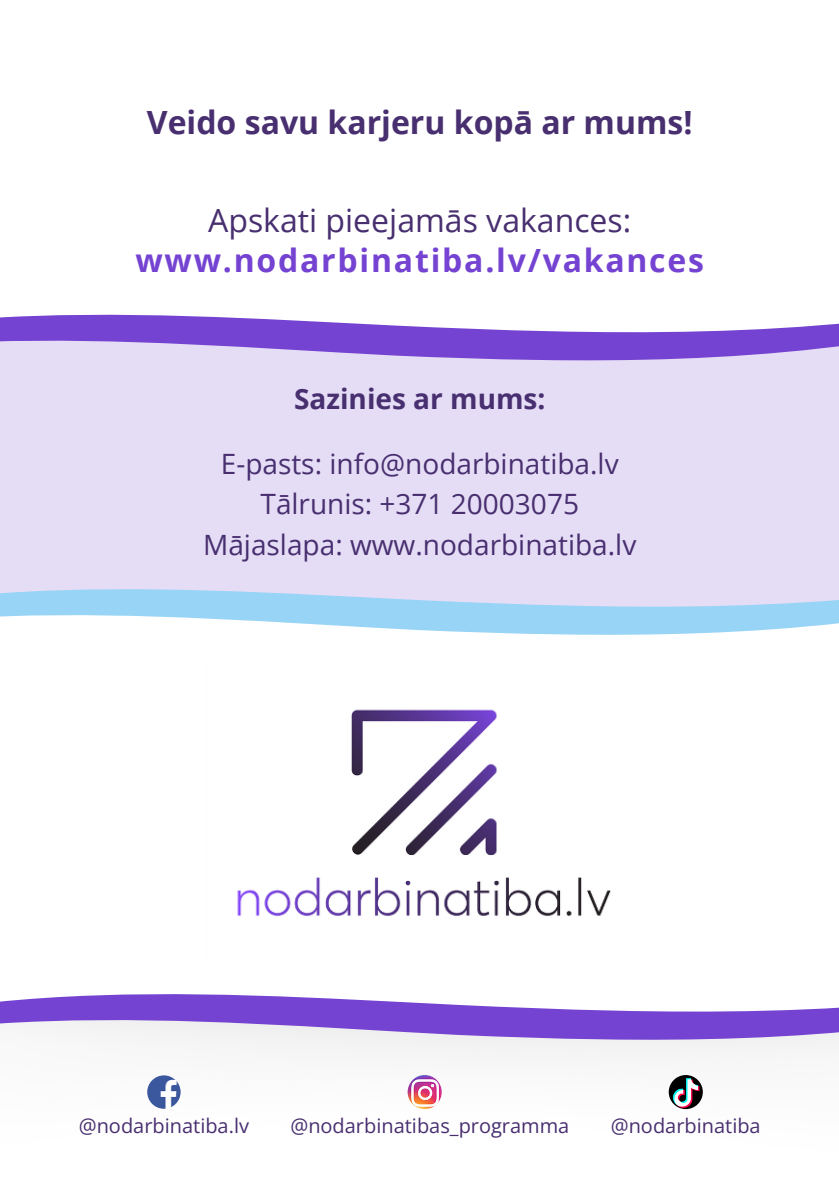
<style>
.page{position:relative;width:839px;height:1191px;background:#fff}
.page>*{position:absolute;margin:0;border:0;box-sizing:border-box;transform-origin:0 0}
.t1{font:700 32px "Open Sans";letter-spacing:.055em;color:#7543d2}
.t2{font:700 32px "Open Sans";color:#482f70}
.t3{font:32px "Open Sans";color:#482f70}
.t4{font:28px/40.4px "Open Sans";color:#482f70;text-align:center}
.t5{font:700 28px "Open Sans";color:#482f70}
.t6{font:20px "Open Sans";color:#482f70}
</style>
<div class="page">
<img style="left:237px;top:709px;width:374px;height:207px">
<div style="left:0;top:412px;width:838px;height:111px;background:#e5ddf5"></div>
<svg style="left:0;top:314px;width:838px;height:98px;background:#c8b5ec"></svg>
<svg style="left:0;top:523px;width:838px;height:112px;background:#d4ddf5"></svg>
<svg style="left:0;top:994px;width:838px;height:97px;fill:#f5f5f5"></svg>
<img style="left:147px;top:1075px;width:34px;height:34px;border-radius:50%">
<img style="left:407px;top:1075px;width:34px;height:34px;border-radius:50%">
<img style="left:668px;top:1075px;width:34px;height:34px;border-radius:50%">
<p class="t2" style="left:147px;top:100px;width:547px">Veido savu karjeru kopā ar mums!</p>
<p class="t3" style="left:208px;top:198px;width:424px">Apskati pieejamās vakances:</p>
<p class="t1" style="left:135px;top:237px;width:570px">www.nodarbinatiba.lv/vakances</p>
<p class="t5" style="left:294px;top:379px;width:253px">Sazinies ar mums:</p>
<p class="t4" style="left:203px;top:443px;width:435px">E-pasts: info@nodarbinatiba.lv<br>Tālrunis: +371 20003075<br>Mājaslapa: www.nodarbinatiba.lv</p>
<p class="t6" style="left:79px;top:1112px;width:172px">@nodarbinatiba.lv</p>
<p class="t6" style="left:290px;top:1112px;width:280px">@nodarbinatibas_programma</p>
<p class="t6" style="left:610px;top:1112px;width:151px">@nodarbinatiba</p>
</div>
